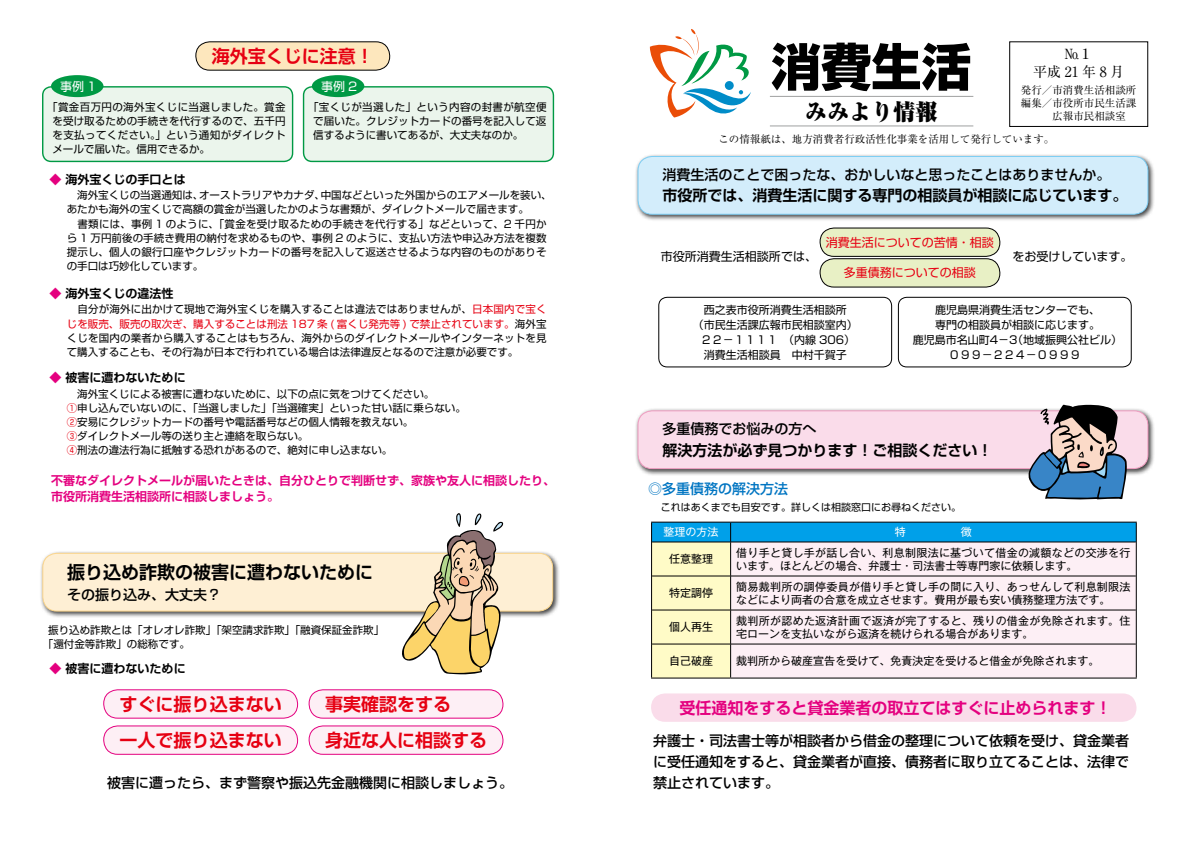
<style>
.page{position:relative;width:1191px;height:842px;background:#fff}
.page>*{position:absolute;margin:0;border:0;box-sizing:border-box;transform-origin:0 0}
.t1{font:800 50px "Shin Go Pro";color:#000}
.t2{font:900 22px "Ryumin Pro";color:#000}
.t3{font:700 18px/36.1px "Shin Go Pro De";color:#e60012}
.t4{font:700 18px "Shin Go Pro De";color:#000}
.t5{font:700 16px "Shin Go Pro De";color:#e4007f}
.t6{font:700 15px "Shin Go Pro De";color:#000}
.t7{font:500 14px/21px "Shin Go Pro";color:#000;text-align:justify}
.t8{font:14px "Ryumin Pro";letter-spacing:.25em;color:#000}
.t9{font:500 14px "Shin Go Pro";color:#0075c2}
.t10{font:700 12px/16.2px "Shin Go Pro De";color:#e4007f}
.t11{font:700 12px "Shin Go Pro De";color:#000}
.t12{font:12px "Shin Go Pro";color:#e60012}
.t13{font:12px "Shin Go Pro";color:#000}
.t14{font:12px "Shin Go Pro";letter-spacing:.125em;color:#fff}
.t15{font:11px/21px "Gothic MB101 Pro";color:#000}
.t16{font:11px/14.8px "Shin Go Pro";color:#000;text-align:center}
.t17{font:11px/21px "Gothic MB101 Pro";letter-spacing:.025em;color:#000}
.t18{font:11px "Gothic MB101 Pro";color:#fff}
.t19{font:10.5px/14.1px "Shin Go Pro";color:#000;text-align:justify}
.t20{font:10.5px/12.7px "Ryumin Pro";color:#000;text-align:justify}
.t21{font:10px "Shin Go Pro";color:#000}
.s1{color:#e4007f}
.s2{color:#e60012}
</style>
<div class="page">
<div style="left:303px;top:87px;width:250px;height:74px;background:#ebf5ec;border-radius:9px"></div>
<div style="left:303px;top:86px;width:251px;height:76px;border:1px solid #094;border-radius:9px"></div>
<div style="left:43px;top:87px;width:249px;height:74px;background:#ebf5ec;border-radius:9px"></div>
<div style="left:42px;top:86px;width:251px;height:76px;border:1px solid #094;border-radius:9px"></div>
<div style="left:312px;top:75px;width:52px;height:22px;background:#094;border-radius:50%"></div>
<div style="left:651px;top:693px;width:485px;height:29px;background:#fadcea;border-radius:14px"></div>
<svg style="left:650px;top:29px;width:101px;height:89px"></svg>
<hr style="left:770px;top:96px;width:203px;height:1px;background:#9fa0a0">
<hr style="left:770px;top:125px;width:203px;height:1px;background:#9fa0a0">
<div style="left:1009px;top:42px;width:139px;height:85px;border:1px solid #000"></div>
<div style="left:634px;top:153px;width:520px;height:68px;background:#000;opacity:.75"></div>
<div style="left:638px;top:156px;width:510px;height:58px;background:#d3edfb;border-radius:14px"></div>
<div style="left:637px;top:156px;width:511px;height:59px;border:1px solid #7ecef4;border-radius:14px"></div>
<div style="left:634px;top:407px;width:520px;height:68px;background:#000;opacity:.75"></div>
<div style="left:638px;top:411px;width:510px;height:58px;background:#fadcea;border-radius:14px"></div>
<div style="left:637px;top:410px;width:511px;height:59px;border:1px solid #f19ec2;border-radius:14px"></div>
<div style="left:39px;top:550px;width:520px;height:68px;background:#000;opacity:.75"></div>
<div style="left:43px;top:553px;width:510px;height:58px;background:#feefd4;border-radius:14px"></div>
<div style="left:42px;top:553px;width:511px;height:59px;border:1px solid #fcd68c;border-radius:14px"></div>
<div style="left:820px;top:228px;width:179px;height:28px;background:#e8f0c5;border-radius:14px"></div>
<div style="left:820px;top:228px;width:180px;height:29px;border:1px solid #000;border-radius:14px"></div>
<div style="left:820px;top:259px;width:179px;height:28px;background:#e8f0c5;border-radius:14px"></div>
<div style="left:820px;top:258px;width:180px;height:29px;border:1px solid #000;border-radius:14px"></div>
<div style="left:658px;top:297px;width:233px;height:70px;border:1px solid #000;border-radius:9px"></div>
<div style="left:898px;top:297px;width:233px;height:70px;border:1px solid #000;border-radius:9px"></div>
<svg style="left:1028px;top:405px;width:99px;height:95px"></svg>
<svg style="left:651px;top:522px;width:485px;height:155px"></svg>
<hr style="left:651px;top:542px;width:1px;height:34px;background:#000">
<hr style="left:1135px;top:542px;width:1px;height:34px;background:#000">
<hr style="left:651px;top:576px;width:1px;height:34px;background:#000">
<hr style="left:1135px;top:576px;width:1px;height:34px;background:#000">
<hr style="left:651px;top:610px;width:1px;height:34px;background:#000">
<hr style="left:1135px;top:610px;width:1px;height:34px;background:#000">
<hr style="left:651px;top:644px;width:1px;height:33px;background:#000">
<hr style="left:1135px;top:644px;width:1px;height:33px;background:#000">
<hr style="left:651px;top:677px;width:79px;height:1px;background:#000">
<hr style="left:730px;top:677px;width:406px;height:1px;background:#000">
<div style="left:196px;top:42px;width:194px;height:28px;background:#fde7bd;border-radius:14px"></div>
<div style="left:196px;top:42px;width:194px;height:28px;border:1px solid #000;border-radius:14px"></div>
<div style="left:51px;top:75px;width:52px;height:22px;background:#094;border-radius:50%"></div>
<svg style="left:400px;top:513px;width:105px;height:161px"></svg>
<div style="left:104px;top:690px;width:193px;height:28px;background:#fdeff5;border-radius:14px"></div>
<div style="left:104px;top:690px;width:194px;height:28px;border:1px solid #e4007f;border-radius:14px"></div>
<div style="left:104px;top:726px;width:193px;height:28px;background:#fdeff5;border-radius:14px"></div>
<div style="left:104px;top:726px;width:194px;height:28px;border:1px solid #e4007f;border-radius:14px"></div>
<div style="left:309px;top:690px;width:194px;height:28px;background:#fdeff5;border-radius:14px"></div>
<div style="left:309px;top:690px;width:194px;height:28px;border:1px solid #e4007f;border-radius:14px"></div>
<div style="left:309px;top:726px;width:194px;height:28px;background:#fdeff5;border-radius:14px"></div>
<div style="left:309px;top:726px;width:194px;height:28px;border:1px solid #e4007f;border-radius:14px"></div>
<p class="t14" style="left:60px;top:77px;width:38px">事例1</p>
<h3 class="t3" style="left:212px;top:36px;width:163px">海外宝くじに注意!</h3>
<p class="t14" style="left:321px;top:77px;width:38px">事例2</p>
<p class="t19" style="left:52px;top:99px;width:235px;text-indent:-5px">「賞金百万円の海外宝くじに当選しました。賞金を受け取るための手続きを代行するので、五千円を支払ってください。」という通知がダイレクトメールで届いた。信用できるか。</p>
<p class="t11" style="left:50px;top:170px;width:137px"><span class="s1">◆</span> 海外宝くじの手口とは</p>
<p class="t19" style="left:313px;top:99px;width:235px;text-indent:-5px">「宝くじが当選した」という内容の封書が航空便で届いた。クレジットカードの番号を記入して返信するように書いてあるが、大丈夫なのか。</p>
<p class="t19" style="left:199px;top:187px;width:128px">オーストラリアやカナダ、</p>
<p class="t19" style="left:67px;top:187px;width:481px;text-align:left">　海外宝くじの当選通知は、<br>あたかも海外の宝くじで高額の賞金が当選したかのような書類が、ダイレクトメールで届きます。<br>　書類には、事例 1 のように、「賞金を受け取るための手続きを代行する」などといって、2 千円から 1 万円前後の手続き費用の納付を求めるものや、事例 2 のように、支払い方法や申込み方法を複数提示し、個人の銀行口座やクレジットカードの番号を記入して返送させるような内容のものがありその手口は巧妙化しています。</p>
<p class="t19" style="left:67px;top:301px;width:481px">　自分が海外に出かけて現地で海外宝くじを購入することは違法ではありませんが、<span class="s2">日本国内で宝くじを販売、販売の取次ぎ、購入することは刑法 187 条 ( 富くじ発売等 ) で禁止されています。</span>海外宝くじを国内の業者から購入することはもちろん、海外からのダイレクトメールやインターネットを見て購入することも、その行為が日本で行われている場合は法律違反となるので注意が必要です。</p>
<p class="t19" style="left:67px;top:385px;width:400px;text-align:left">　海外宝くじによる被害に遭わないために、以下の点に気をつけてください。<br><span class="s2">①</span>申し込んでいないのに、「当選しました」「当選確実」といった甘い話に乗らない。<span class="s2">②</span>安易にクレジットカードの番号や電話番号などの個人情報を教えない。<br><span class="s2">③</span>ダイレクトメール等の送り主と連絡を取らない。<br><span class="s2">④</span>刑法の違法行為に抵触する恐れがあるので、絶対に申し込まない。</p>
<p class="t19" style="left:321px;top:187px;width:232px">中国などといった外国からのエアメールを装い、</p>
<p class="t11" style="left:50px;top:284px;width:125px"><span class="s1">◆</span> 海外宝くじの違法性</p>
<p class="t11" style="left:50px;top:368px;width:137px"><span class="s1">◆</span> 被害に遭わないために</p>
<p class="t10" style="left:51px;top:471px;width:505px">不審なダイレクトメールが届いたときは、自分ひとりで判断せず、家族や友人に相談したり、市役所消費生活相談所に相談しましょう。</p>
<h3 class="t4" style="left:67px;top:557px;width:307px">振り込め詐欺の被害に遭わないために</h3>
<h3 class="t7" style="left:67px;top:582px;width:155px">その振り込み、大丈夫?</h3>
<p class="t19" style="left:43px;top:622px;width:343px;text-indent:5px">振り込め詐欺とは「オレオレ詐欺」「架空請求詐欺」「融資保証金詐欺「「還付金等詐欺」の総称です。</p>
<p class="t11" style="left:50px;top:658px;width:137px"><span class="s1">◆</span> 被害に遭わないために</p>
<h3 class="t3" style="left:120px;top:684px;width:163px">すぐに振り込まない一人で振り込まない</h3>
<h3 class="t3" style="left:325px;top:684px;width:163px">事実確認をする<br>身近な人に相談する</h3>
<h3 class="t7" style="left:107px;top:771px;width:408px">被害に遭ったら、まず警察や振込先金融機関に相談しましょう。</h3>
<h1 class="t1" style="left:771px;top:27px;width:201px">消費生活</h1>
<h3 class="t8" style="left:1064px;top:43px;width:29px">No１</h3>
<p class="t20" style="left:1021px;top:83px;width:117px">発行／市消費生活相談所編集／市役所市民生活課　　　広報市民相談室</p>
<p class="t20" style="left:718px;top:132px;width:337px">この情報紙は、地方消費者行政活性化事業を活用して発行しています。</p>
<h3 class="t8" style="left:1033px;top:61px;width:92px">平成21年8月</h3>
<h2 class="t2" style="left:805px;top:94px;width:133px">みみより情報</h2>
<h3 class="t7" style="left:662px;top:162px;width:449px">消費生活のことで困ったな、おかしいなと思ったことはありませんか。</h3>
<h3 class="t6" style="left:662px;top:183px;width:466px">市役所では、消費生活に関する専門の相談員が相談に応じています。</h3>
<p class="t13" style="left:661px;top:246px;width:157px">市役所消費生活相談所では、</p>
<p class="t12" style="left:826px;top:232px;width:169px">消費生活についての苦情・相談</p>
<p class="t12" style="left:844px;top:263px;width:133px">多重債務についての相談</p>
<p class="t13" style="left:1012px;top:246px;width:121px">をお受けしています。</p>
<p class="t16" style="left:692px;top:301px;width:166px">西之表市役所消費生活相談所<br>（市民生活課広報市民相談室内(<br>２２－１１１１　（内線 306(消費生活相談員　中村千賀子</p>
<p class="t16" style="left:935px;top:301px;width:166px">鹿児島県消費生活センターでも、</p>
<p class="t16" style="left:935px;top:316px;width:166px">専門の相談員が相談に応じます。</p>
<p class="t16" style="left:1012px;top:331px;width:111px">（地域振興公社ビル(</p>
<p class="t16" style="left:948px;top:331px;width:133px;text-align:left;text-indent:-36px">鹿児島市名山町4－3<br>０９９－２２４－０９９９</p>
<h3 class="t7" style="left:662px;top:416px;width:155px">多重債務でお悩みの方へ</h3>
<h3 class="t6" style="left:662px;top:438px;width:331px">解決方法が必ず見つかります！ご相談ください!</h3>
<h3 class="t9" style="left:648px;top:477px;width:141px">◎多重債務の解決方法</h3>
<p class="t21" style="left:661px;top:499px;width:301px">これはあくまでも目安です。詳しくは相談窓口にお尋ねください。</p>
<p class="t18" style="left:663px;top:523px;width:56px">整理の方法</p>
<p class="t15" style="left:669px;top:547px;width:45px">任意整理</p>
<p class="t15" style="left:669px;top:581px;width:45px">特定調停</p>
<p class="t15" style="left:669px;top:615px;width:45px">個人再生</p>
<p class="t15" style="left:669px;top:649px;width:45px">自己破産</p>
<p class="t17" style="left:736px;top:540px;width:396px">借り手と貸し手が話し合い、利息制限法に基づいて借金の減額などの交渉を行</p>
<p class="t17" style="left:736px;top:553px;width:396px">います。ほとんどの場合、弁護士・司法書士等専門家に依頼します。<br>簡易裁判所の調停委員が借り手と貸し手の間に入り、あっせんして利息制限法</p>
<p class="t15" style="left:736px;top:587px;width:396px">などにより両者の合意を成立させます。費用が最も安い債務整理方法です。<br>裁判所が認めた返済計画で返済が完了すると、残りの借金が免除されます。住</p>
<p class="t15" style="left:736px;top:621px;width:298px">宅ローンを支払いながら返済を続けられる場合があります。</p>
<p class="t15" style="left:736px;top:649px;width:364px">裁判所から破産宣告を受けて、免責決定を受けると借金が免除されます。</p>
<h3 class="t5" style="left:679px;top:694px;width:434px">受任通知をすると貸金業者の取立てはすぐに止められます!</h3>
<h3 class="t7" style="left:653px;top:729px;width:477px">弁護士・司法書士等が相談者から借金の整理について依頼を受け、貸金業者に受任通知をすると、貸金業者が直接、債務者に取り立てることは、法律で禁止されています。</h3>
</div>
